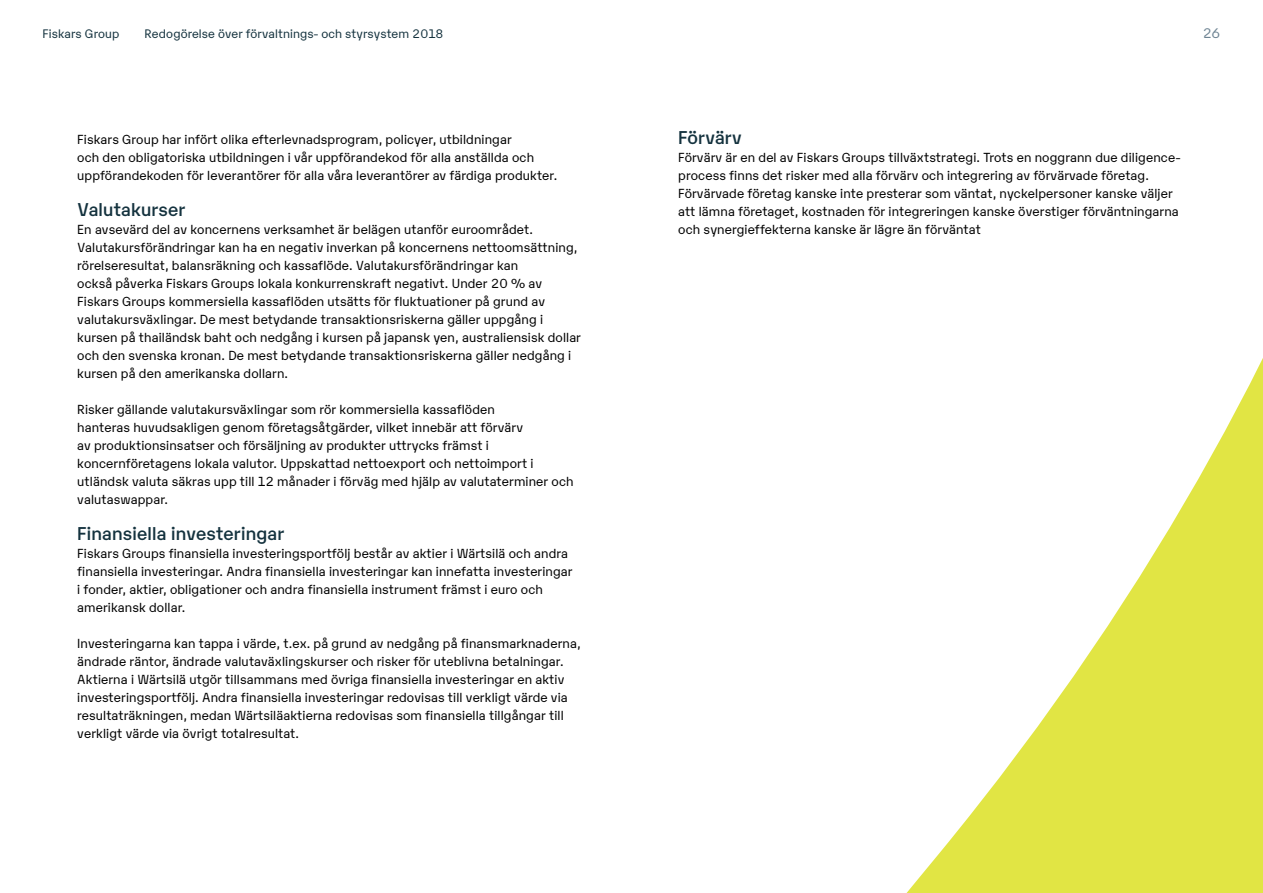
<style>
.page{position:relative;width:1263px;height:893px;background:#fff}
.page>*{position:absolute;margin:0;border:0;box-sizing:border-box;transform-origin:0 0}
.t1{font:500 18px "Karelia";letter-spacing:.01em;color:#14323e}
.t2{font:13.5px "Karelia";color:#6e8493}
.t3{font:12.75px/18px "Karelia";letter-spacing:.01em;color:#000}
.t4{font:12px "Karelia";letter-spacing:.01em;color:#14323e}
</style>
<div class="page">
<svg style="left:906px;top:358px;width:357px;height:535px"></svg>
<p class="t4" style="left:43px;top:25px;width:78px">Fiskars Group</p>
<p class="t4" style="left:145px;top:25px;width:300px">Redogörelse över förvaltnings- och styrsystem 2018</p>
<p class="t2" style="left:1203px;top:24px;width:19px">26</p>
<p class="t3" style="left:77px;top:129px;width:481px">Fiskars Group har infört olika efterlevnadsprogram, policyer, utbildningar<br>och den obligatoriska utbildningen i vår uppförandekod för alla anställda och uppförandekoden för leverantörer för alla våra leverantörer av färdiga produkter.</p>
<h1 class="t1" style="left:77px;top:196px;width:110px">Valutakurser</h1>
<p class="t3" style="left:77px;top:219px;width:505px">En avsevärd del av koncernens verksamhet är belägen utanför euroområdet.<br>Valutakursförändringar kan ha en negativ inverkan på koncernens nettoomsättning, rörelseresultat, balansräkning och kassaflöde. Valutakursförändringar kan<br>också påverka Fiskars Groups lokala konkurrenskraft negativt. Under 20 % av Fiskars Groups kommersiella kassaflöden utsätts för fluktuationer på grund av valutakursväxlingar. De mest betydande transaktionsriskerna gäller uppgång i kursen på thailändsk baht och nedgång i kursen på japansk yen, australiensisk dollar och den svenska kronan. De mest betydande transaktionsriskerna gäller nedgång i kursen på den amerikanska dollarn.</p>
<p class="t3" style="left:77px;top:400px;width:498px">Risker gällande valutakursväxlingar som rör kommersiella kassaflöden<br>hanteras huvudsakligen genom företagsåtgärder, vilket innebär att förvärv<br>av produktionsinsatser och försäljning av produkter uttrycks främst i koncernföretagens lokala valutor. Uppskattad nettoexport och nettoimport i utländsk valuta säkras upp till 12 månader i förväg med hjälp av valutaterminer och valutaswappar.</p>
<h1 class="t1" style="left:77px;top:520px;width:208px">Finansiella investeringar</h1>
<p class="t3" style="left:77px;top:543px;width:497px">Fiskars Groups finansiella investeringsportfölj består av aktier i Wärtsilä och andra finansiella investeringar. Andra finansiella investeringar kan innefatta investeringar i fonder, aktier, obligationer och andra finansiella instrument främst i euro och amerikansk dollar.</p>
<p class="t3" style="left:77px;top:634px;width:505px">Investeringarna kan tappa i värde, t.ex. på grund av nedgång på finansmarknaderna, ändrade räntor, ändrade valutaväxlingskurser och risker för uteblivna betalningar.<br>Aktierna i Wärtsilä utgör tillsammans med övriga finansiella investeringar en aktiv investeringsportfölj. Andra finansiella investeringar redovisas till verkligt värde via resultaträkningen, medan Wärtsiläaktierna redovisas som finansiella tillgångar till verkligt värde via övrigt totalresultat.</p>
<h1 class="t1" style="left:678px;top:124px;width:65px">Förvärv</h1>
<p class="t3" style="left:678px;top:147px;width:504px">Förvärv är en del av Fiskars Groups tillväxtstrategi. Trots en noggrann due diligence&shy;process finns det risker med alla förvärv och integrering av förvärvade företag.<br>Förvärvade företag kanske inte presterar som väntat, nyckelpersoner kanske väljer att lämna företaget, kostnaden för integreringen kanske överstiger förväntningarna och synergieffekterna kanske är lägre än förväntat</p>
</div>
